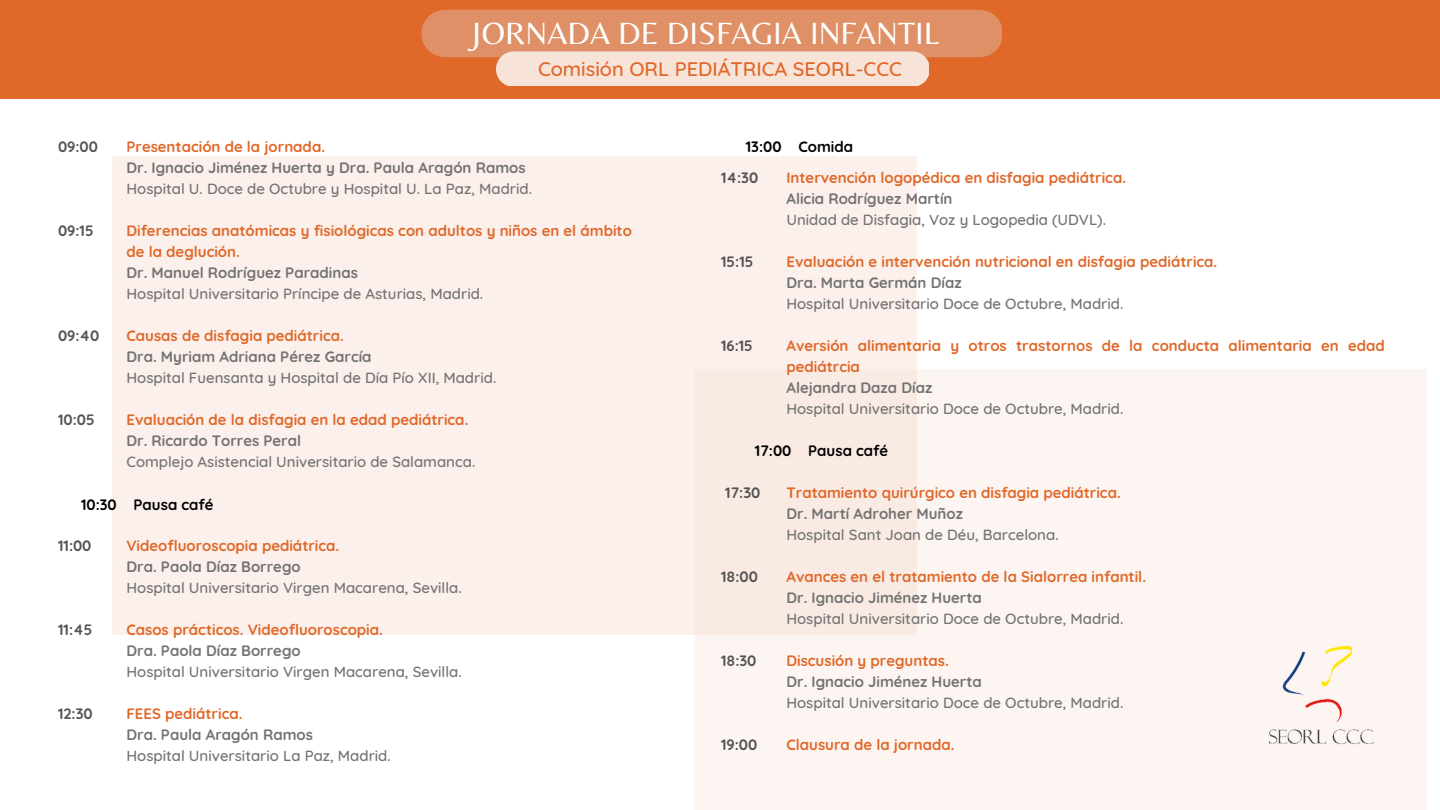
<style>
.page{position:relative;width:1440px;height:810px;background:#fff}
.page>*{position:absolute;margin:0;border:0;box-sizing:border-box;transform-origin:0 0}
.t1{font:32px "Belleza";color:#fff}
.t2{font:500 20px "Quicksand";color:#e06829}
.t3{font:500 15px "Quicksand";color:#737373}
.t4{font:700 15px/21px "Quicksand";color:#e06829}
.t5{font:700 15px "Quicksand";color:#737373}
.t6{font:700 15px "Quicksand";color:#545454}
.t7{font:700 15px "Quicksand";color:#000}
</style>
<div class="page">
<div style="left:694px;top:370px;width:733px;height:440px;background:#fcf5f1"></div>
<div style="left:112px;top:156px;width:805px;height:478px;background:#fbf0eb"></div>
<img style="left:1269px;top:645px;width:105px;height:100px">
<div style="left:0;top:0;width:1439px;height:99px;background:#e06829"></div>
<div style="left:421px;top:10px;width:581px;height:47px;background:#df9066;border-radius:24px"></div>
<div style="left:496px;top:51px;width:433px;height:35px;background:#f8e3d9"></div>
<p class="t6" style="left:58px;top:137px;width:41px">09:00</p>
<p class="t6" style="left:58px;top:221px;width:37px">09:15</p>
<p class="t6" style="left:58px;top:326px;width:43px">09:40</p>
<p class="t6" style="left:58px;top:410px;width:38px">10:05</p>
<h1 class="t1" style="left:469px;top:15px;width:471px">JORNADA DE DISFAGIA INFANTIL</h1>
<h2 class="t2" style="left:538px;top:56px;width:365px">Comisión ORL PEDIÁTRICA SEORL-CCC</h2>
<p class="t4" style="left:126px;top:136px;width:200px">Presentación de la jornada.</p>
<p class="t5" style="left:126px;top:158px;width:401px">Dr. Ignacio Jiménez Huerta y Dra. Paula Aragón Ramos</p>
<p class="t3" style="left:126px;top:179px;width:407px">Hospital U. Doce de Octubre y Hospital U. La Paz, Madrid.</p>
<p class="t4" style="left:126px;top:220px;width:507px">Diferencias anatómicas y fisiológicas con adultos y niños en el ámbito de la deglución.</p>
<p class="t5" style="left:126px;top:263px;width:233px">Dr. Manuel Rodríguez Paradinas</p>
<p class="t3" style="left:126px;top:284px;width:358px">Hospital Universitario Príncipe de Asturias, Madrid.</p>
<p class="t4" style="left:126px;top:325px;width:219px">Causas de disfagia pediátrica.</p>
<p class="t5" style="left:126px;top:347px;width:247px">Dra. Myriam Adriana Pérez García</p>
<p class="t3" style="left:126px;top:368px;width:371px">Hospital Fuensanta y Hospital de Día Pío XII, Madrid.</p>
<p class="t4" style="left:126px;top:409px;width:343px">Evaluación de la disfagia en la edad pediátrica.</p>
<p class="t5" style="left:126px;top:431px;width:176px">Dr. Ricardo Torres Peral</p>
<p class="t3" style="left:126px;top:452px;width:350px">Complejo Asistencial Universitario de Salamanca.</p>
<p class="t7" style="left:746px;top:137px;width:109px">13:00 Comida</p>
<p class="t6" style="left:721px;top:168px;width:39px">14:30</p>
<p class="t4" style="left:786px;top:167px;width:341px">Intervención logopédica en disfagia pediátrica.</p>
<p class="t5" style="left:786px;top:189px;width:168px">Alicia Rodríguez Martín</p>
<p class="t3" style="left:786px;top:210px;width:321px">Unidad de Disfagia, Voz y Logopedia (UDVL).</p>
<p class="t4" style="left:786px;top:251px;width:432px">Evaluación e intervención nutricional en disfagia pediátrica.</p>
<p class="t5" style="left:786px;top:273px;width:177px">Dra. Marta Germán Díaz</p>
<p class="t3" style="left:786px;top:294px;width:338px">Hospital Universitario Doce de Octubre, Madrid.</p>
<p class="t4" style="left:786px;top:335px;width:600px">Aversión alimentaria y otros trastornos de la conducta alimentaria en edad pediátrcia</p>
<p class="t5" style="left:786px;top:378px;width:147px">Alejandra Daza Díaz</p>
<p class="t3" style="left:786px;top:399px;width:338px">Hospital Universitario Doce de Octubre, Madrid.</p>
<p class="t6" style="left:721px;top:252px;width:34px">15:15</p>
<p class="t6" style="left:721px;top:336px;width:33px">16:15</p>
<p class="t7" style="left:755px;top:441px;width:135px">17:00 Pausa café</p>
<p class="t7" style="left:81px;top:495px;width:134px">10:30 Pausa café</p>
<p class="t6" style="left:58px;top:536px;width:35px">11:00</p>
<p class="t6" style="left:58px;top:620px;width:36px">11:45</p>
<p class="t6" style="left:58px;top:704px;width:36px">12:30</p>
<p class="t4" style="left:126px;top:535px;width:214px">Videofluoroscopia pediátrica.</p>
<p class="t5" style="left:126px;top:557px;width:176px">Dra. Paola Díaz Borrego</p>
<p class="t3" style="left:126px;top:578px;width:337px">Hospital Universitario Virgen Macarena, Sevilla.</p>
<p class="t4" style="left:126px;top:619px;width:258px">Casos prácticos. Videofluoroscopia.</p>
<p class="t5" style="left:126px;top:641px;width:176px">Dra. Paola Díaz Borrego</p>
<p class="t3" style="left:126px;top:662px;width:337px">Hospital Universitario Virgen Macarena, Sevilla.</p>
<p class="t4" style="left:126px;top:703px;width:118px">FEES pediátrica.</p>
<p class="t5" style="left:126px;top:725px;width:188px">Dra. Paula Aragón Ramos</p>
<p class="t3" style="left:126px;top:746px;width:266px">Hospital Universitario La Paz, Madrid.</p>
<p class="t6" style="left:725px;top:483px;width:37px">17:30</p>
<p class="t6" style="left:721px;top:567px;width:38px">18:00</p>
<p class="t6" style="left:721px;top:651px;width:37px">18:30</p>
<p class="t6" style="left:721px;top:735px;width:38px">19:00</p>
<p class="t4" style="left:786px;top:482px;width:336px">Tratamiento quirúrgico en disfagia pediátrica.</p>
<p class="t5" style="left:786px;top:504px;width:178px">Dr. Martí Adroher Muñoz</p>
<p class="t3" style="left:786px;top:525px;width:274px">Hospital Sant Joan de Déu, Barcelona.</p>
<p class="t4" style="left:786px;top:566px;width:361px">Avances en el tratamiento de la Sialorrea infantil.</p>
<p class="t5" style="left:786px;top:588px;width:197px">Dr. Ignacio Jiménez Huerta</p>
<p class="t3" style="left:786px;top:609px;width:338px">Hospital Universitario Doce de Octubre, Madrid.</p>
<p class="t4" style="left:786px;top:650px;width:164px">Discusión y preguntas.</p>
<p class="t5" style="left:786px;top:672px;width:197px">Dr. Ignacio Jiménez Huerta</p>
<p class="t3" style="left:786px;top:693px;width:338px">Hospital Universitario Doce de Octubre, Madrid.</p>
<p class="t4" style="left:786px;top:734px;width:170px">Clausura de la jornada.</p>
</div>
